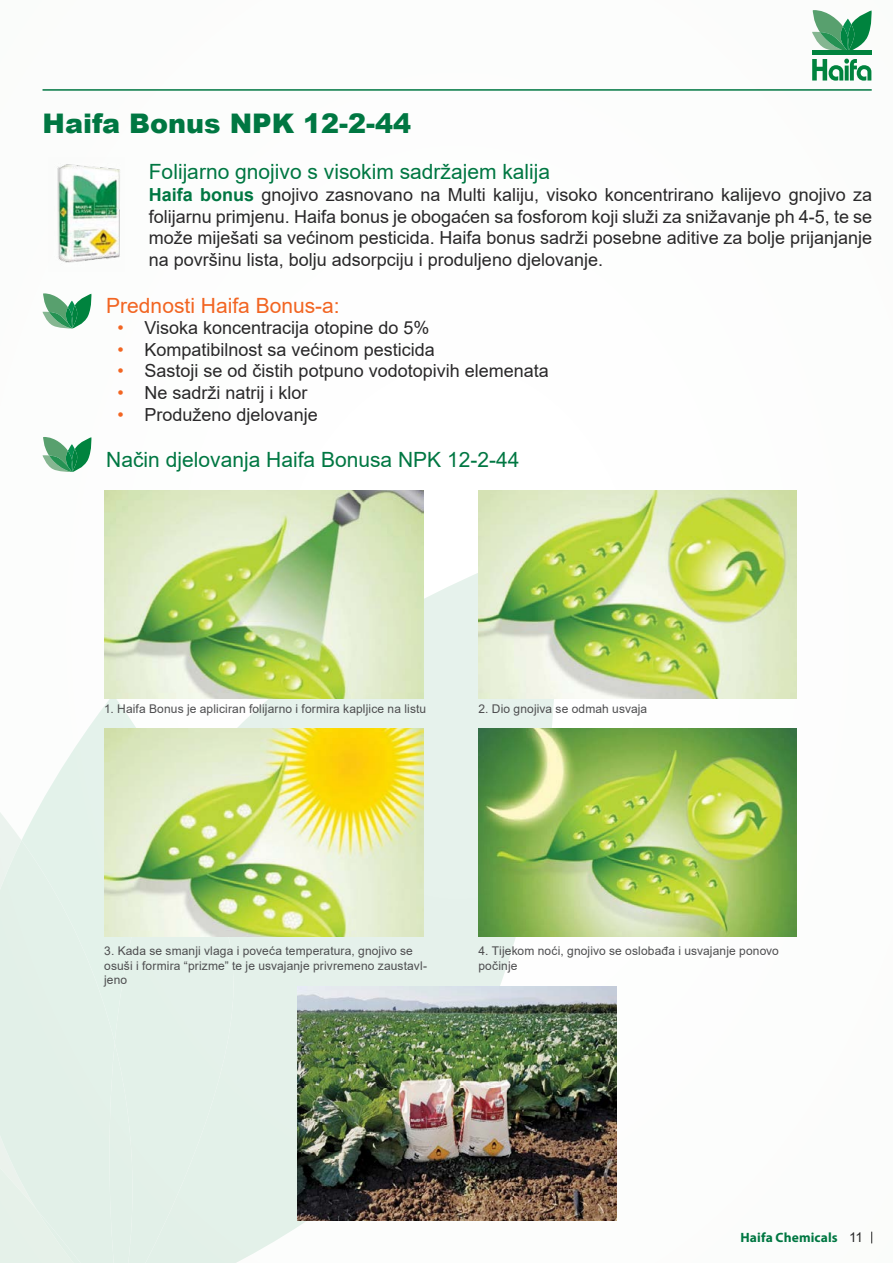
<style>
.page{position:relative;width:893px;height:1263px;background:#fff}
.page>*{position:absolute;margin:0;border:0;box-sizing:border-box;transform-origin:0 0}
.t1{font:900 27px "Arial";color:#007742}
.t2{font:21px "Arial";color:#007742}
.t3{font:21px "Arial";color:#f26522}
.t4{font:18px/21.6px "Arial";color:#292829;text-align:justify}
.t5{font:700 13.5px "Myriad Pro";letter-spacing:.01em;color:#007742}
.t6{font:12px/14.4px "Arial";letter-spacing:.01em;color:#4d4d4f}
.s1{font-weight:700;color:#007742}
.s2{color:#f26522}
.s3{font-family:"Arial";font-weight:400;color:#292829}
</style>
<div class="page">
<svg style="left:234px;top:541px;width:325px;height:722px;fill:#e6f2ec"></svg>
<svg style="left:98px;top:699px;width:38px;height:141px;fill:#e4f2eb"></svg>
<div style="left:116px;top:937px;width:118px;height:326px;background:#e3f1e9"></div>
<div style="left:98px;top:840px;width:18px;height:423px;background:#e3f2ea"></div>
<div style="left:105px;top:1043px;width:36px;height:220px;background:#e3f0e8"></div>
<svg style="left:0;top:715px;width:98px;height:548px;background:#e6f2eb"></svg>
<svg style="left:812px;top:10px;width:60px;height:40px"></svg>
<hr style="left:812px;top:50px;width:60px;height:4px;background:#00833e">
<svg style="left:812px;top:59px;width:59px;height:22px"></svg>
<hr style="left:43px;top:89px;width:829px;height:2px;background:#007742">
<svg style="left:43px;top:437px;width:49px;height:35px"></svg>
<img style="left:297px;top:986px;width:320px;height:234px">
<img style="left:57px;top:164px;width:63px;height:99px">
<svg style="left:43px;top:293px;width:49px;height:36px"></svg>
<img style="left:104px;top:490px;width:319px;height:209px">
<img style="left:478px;top:490px;width:319px;height:209px">
<img style="left:104px;top:728px;width:320px;height:209px">
<img style="left:478px;top:728px;width:319px;height:209px">
<h1 class="t1" style="left:43px;top:103px;width:370px">Haifa Bonus NPK 12-2-44</h1>
<p class="t2" style="left:149px;top:157px;width:403px">Folijarno gnojivo s visokim sadržajem kalija</p>
<p class="t4" style="left:149px;top:184px;width:725px"><span class="s1">Haifa bonus</span> gnojivo zasnovano na Multi kaliju, visoko koncentrirano kalijevo gnojivo za folijarnu primjenu. Haifa bonus je obogaćen sa fosforom koji služi za snižavanje ph 4-5, te se može miješati sa većinom pesticida. Haifa bonus sadrži posebne aditive za bolje prijanjanje na površinu lista, bolju adsorpciju i produljeno djelovanje.</p>
<p class="t3" style="left:106px;top:291px;width:235px">Prednosti Haifa Bonus-a:</p>
<p class="t4" style="left:118px;top:317px;width:313px"><span class="s2">•</span> Visoka koncentracija otopine do 5%</p>
<p class="t4" style="left:118px;top:338px;width:319px"><span class="s2">•</span> Kompatibilnost sa većinom pesticida</p>
<p class="t4" style="left:118px;top:360px;width:433px"><span class="s2">•</span> Sastoji se od čistih potpuno vodotopivih elemenata</p>
<p class="t4" style="left:118px;top:382px;width:192px"><span class="s2">•</span> Ne sadrži natrij i klor</p>
<p class="t4" style="left:118px;top:403px;width:202px"><span class="s2">•</span> Produženo djelovanje</p>
<p class="t2" style="left:106px;top:445px;width:415px">Način djelovanja Haifa Bonusa NPK 12-2-44</p>
<p class="t6" style="left:104px;top:701px;width:324px">1. Haifa Bonus je apliciran folijarno i formira kapljice na listu</p>
<p class="t6" style="left:478px;top:701px;width:170px">2. Dio gnojiva se odmah usvaja</p>
<p class="t6" style="left:104px;top:944px;width:324px">3. Kada se smanji vlaga i poveća temperatura, gnojivo se osuši i formira “prizme” te je usvajanje privremeno zaustavl&shy;jeno</p>
<p class="t6" style="left:478px;top:944px;width:302px">4. Tijekom noći, gnojivo se oslobađa i usvajanje ponovo počinje</p>
<p class="t5" style="left:740px;top:1229px;width:124px">Haifa Chemicals <span class="s3">11</span></p>
</div>
